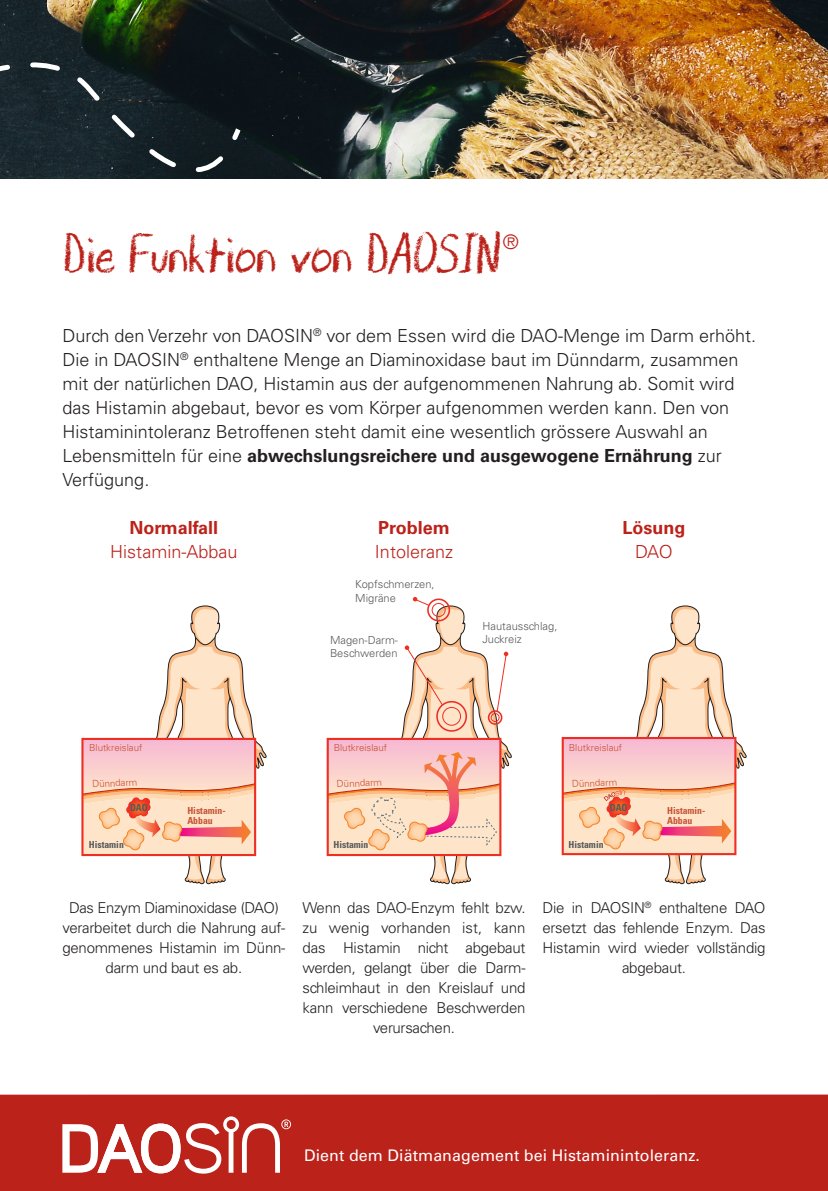
<style>
.page{position:relative;width:828px;height:1191px;background:#fff}
.page>*{position:absolute;margin:0;border:0;box-sizing:border-box;transform-origin:0 0}
.t1{font:53.6px "DJB Chalk It Up";color:#bb221a;scale:.82 1}
.t2{font:300 20px "Univers LT Std";color:#bb221a}
.t3{font:300 18px/24px "Univers LT Std";color:#231f20}
.t4{font:300 18px "Univers LT Std";color:#bb221a}
.t5{font:700 18px "Univers LT Std";color:#bb221a}
.t6{font:16px "Univers LT Std";letter-spacing:.005em;color:#fff}
.t7{font:300 15px/20px "Univers LT Std";letter-spacing:-.015em;color:#231f20;text-align:center}
.t8{font:300 11px/13.4px "Univers LT Std";color:#57585a}
.t9{font:300 9.8px "Univers LT Std";color:#c75133}
.t10{font:700 condensed 9.8px "Univers LT Std";color:#57585a}
.t11{font:700 condensed 9.8px/10.4px "Univers LT Std";color:#c75133}
.s1{font-weight:700}
</style>
<div class="page">
<img style="left:264px;top:0;width:564px;height:179px">
<svg style="left:0;top:0;width:264px;height:179px;background:#1c2827"></svg>
<div style="left:0;top:1094px;width:828px;height:97px;background:#bb221a"></div>
<svg style="left:82px;top:605px;width:185px;height:279px"></svg>
<div style="left:81px;top:738px;width:175px;height:118px;border:2px solid #ee2e22"></div>
<svg style="left:562px;top:605px;width:185px;height:279px"></svg>
<svg style="left:327px;top:597px;width:185px;height:287px"></svg>
<div style="left:327px;top:738px;width:174px;height:118px;border:2px solid #ee2e22"></div>
<svg style="left:62px;top:1116px;width:229px;height:57px"></svg>
<h1 class="t1" style="left:62px;top:217px;width:543px">Die Funktion von DAOSIN</h1>
<p class="t2" style="left:503px;top:229px;width:17px">®</p>
<p class="t3" style="left:62px;top:323px;width:695px">Durch den Verzehr von DAOSIN<sup>®</sup> vor dem Essen wird die DAO-Menge im Darm erhöht.<br>Die in DAOSIN<sup>®</sup> enthaltene Menge an Diaminoxidase baut im Dünndarm, zusammen mit der natürlichen DAO, Histamin aus der aufgenommenen Nahrung ab. Somit wird das Histamin abgebaut, bevor es vom Körper aufgenommen werden kann. Den von Histaminintoleranz Betroffenen steht damit eine wesentlich grössere Auswahl an Lebensmitteln für eine <span class="s1">abwechslungsreichere und ausgewogene Ernährung</span> zur Verfügung.</p>
<p class="t5" style="left:130px;top:517px;width:90px">Normalfall</p>
<p class="t4" style="left:110px;top:541px;width:129px">Histamin-Abbau</p>
<p class="t5" style="left:378px;top:517px;width:73px">Problem</p>
<p class="t4" style="left:375px;top:541px;width:80px">Intoleranz</p>
<p class="t8" style="left:355px;top:577px;width:81px">Kopfschmerzen,<br>Migräne</p>
<p class="t8" style="left:330px;top:633px;width:69px">Magen-Darm-<br>Beschwerden</p>
<p class="t8" style="left:482px;top:619px;width:77px">Hautausschlag,<br>Juckreiz</p>
<p class="t5" style="left:622px;top:517px;width:64px">Lösung</p>
<p class="t4" style="left:635px;top:541px;width:39px">DAO</p>
<p class="t9" style="left:89px;top:741px;width:55px">Blutkreislauf</p>
<p class="t9" style="left:92px;top:778px;width:47px;rotate:-3deg">Dünndarm</p>
<p class="t9" style="left:334px;top:741px;width:55px">Blutkreislauf</p>
<p class="t9" style="left:336px;top:778px;width:47px;rotate:-3deg">Dünndarm</p>
<p class="t9" style="left:569px;top:741px;width:55px">Blutkreislauf</p>
<p class="t9" style="left:571px;top:778px;width:47px;rotate:-3deg">Dünndarm</p>
<p class="t10" style="left:130px;top:801px;width:19px">DAO</p>
<p class="t11" style="left:187px;top:805px;width:40px">Histamin-<br>Abbau</p>
<p class="t10" style="left:610px;top:801px;width:19px">DAO</p>
<p class="t11" style="left:667px;top:805px;width:40px">Histamin-<br>Abbau</p>
<p class="t10" style="left:89px;top:839px;width:37px">Histamin</p>
<p class="t10" style="left:333px;top:839px;width:37px">Histamin</p>
<p class="t10" style="left:568px;top:839px;width:37px">Histamin</p>
<p class="t7" style="left:62px;top:898px;width:225px">Das Enzym Diaminoxidase (DAO) verarbeitet durch die Nahrung auf&shy;genommenes Histamin im Dünn&shy;darm und baut es ab.</p>
<p class="t7" style="left:302px;top:898px;width:225px">Wenn das DAO-Enzym fehlt bzw. zu wenig vorhanden ist, kann das Histamin nicht abgebaut werden, gelangt über die Darm&shy;schleimhaut in den Kreislauf und kann verschiedene Beschwerden verursachen.</p>
<p class="t7" style="left:542px;top:898px;width:225px">Die in DAOSIN<sup>®</sup> enthaltene DAO ersetzt das fehlende Enzym. Das<br>Histamin wird wieder vollständig abgebaut.</p>
<p class="t6" style="left:304px;top:1146px;width:397px">Dient dem Diätmanagement bei Histaminintoleranz.</p>
</div>
